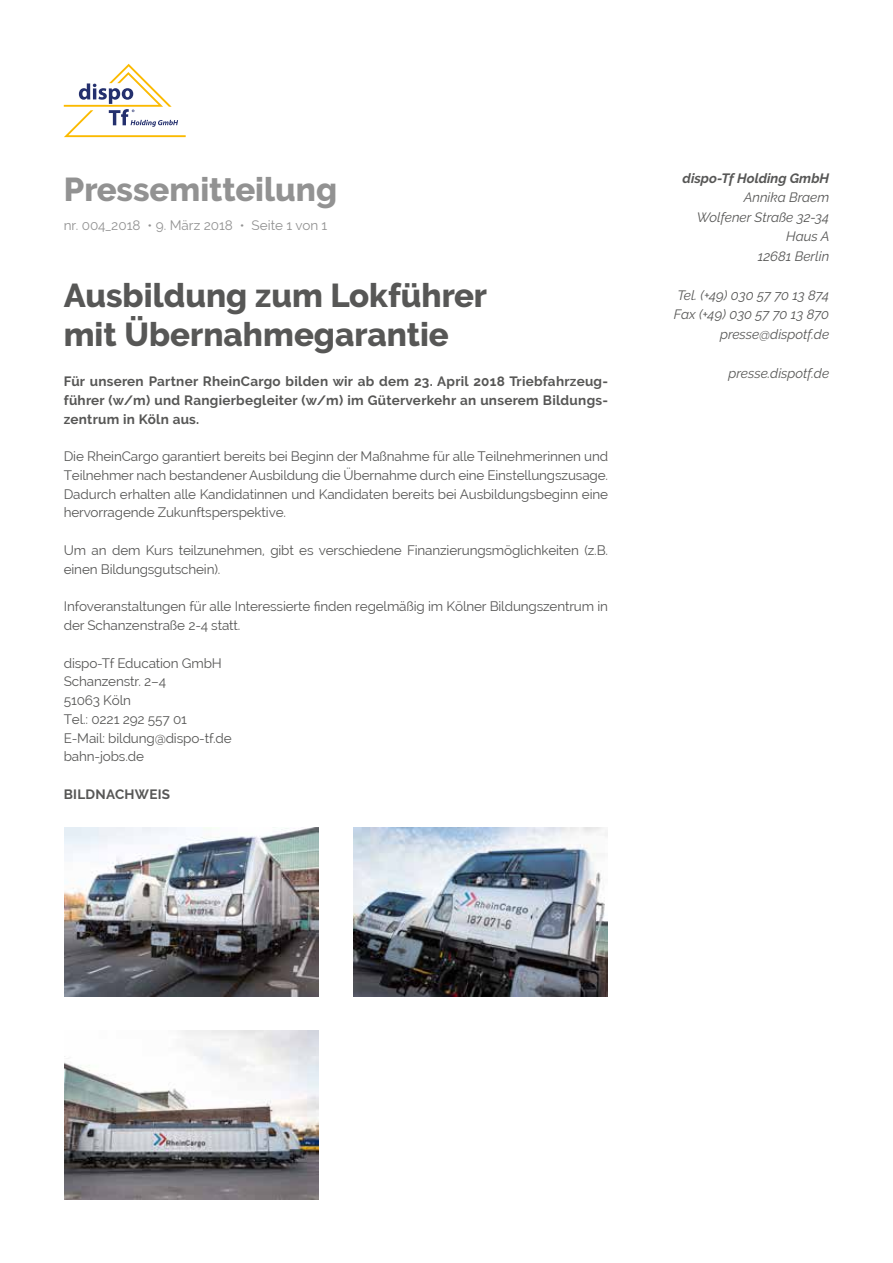
<style>
.page{position:relative;width:893px;height:1263px;background:#fff}
.page>*{position:absolute;margin:0;border:0;box-sizing:border-box;transform-origin:0 0}
.t1{font:800 33px/39px "Raleway";color:#575756}
.t2{font:800 33px "Raleway";color:#929292}
.t3{font:13.5px/18.8px "Raleway";letter-spacing:-.01em;color:#575756}
.t4{font:700 13.5px/18.8px "Raleway";letter-spacing:.02em;color:#575756;text-align:justify}
.t5{font:italic 13.5px/19.5px "Raleway";color:#575756;text-align:right}
.t6{font:13.5px "Raleway";color:#929292}
.t7{font:italic 700 13.5px "Raleway";color:#575756}
</style>
<div class="page">
<svg style="left:64px;top:64px;width:122px;height:73px"></svg>
<img style="left:65px;top:827px;width:253px;height:169px">
<img style="left:354px;top:827px;width:253px;height:169px">
<img style="left:65px;top:1030px;width:253px;height:169px">
<h1 class="t2" style="left:64px;top:171px;width:275px">Pressemitteilung</h1>
<p class="t6" style="left:64px;top:217px;width:265px">nr. 004_2018 • 9. März 2018 • Seite 1 von 1</p>
<h1 class="t1" style="left:64px;top:277px;width:425px">Ausbildung zum Lokführer mit Übernahmegarantie</h1>
<p class="t4" style="left:64px;top:372px;width:546px">Für unseren Partner RheinCargo bilden wir ab dem 23. April 2018 Triebfahrzeug&shy;führer (w/m) und Rangierbegleiter (w/m) im Güterverkehr an unserem Bildungs&shy;zentrum in Köln aus.</p>
<p class="t3" style="left:64px;top:447px;width:546px;text-align:justify">Die RheinCargo garantiert bereits bei Beginn der Maßnahme für alle Teilnehmerinnen und Teilnehmer nach bestandener Ausbildung die Übernahme durch eine Einstellungszusage.<br>Dadurch erhalten alle Kandidatinnen und Kandidaten bereits bei Ausbildungsbeginn eine hervorragende Zukunftsperspektive.</p>
<p class="t3" style="left:64px;top:541px;width:546px">Um an dem Kurs teilzunehmen, gibt es verschiedene Finanzierungsmöglichkeiten (z.B. einen Bildungsgutschein).</p>
<p class="t3" style="left:64px;top:597px;width:546px">Infoveranstaltungen für alle Interessierte finden regelmäßig im Kölner Bildungszentrum in der Schanzenstraße 2-4 statt.</p>
<p class="t3" style="left:64px;top:653px;width:169px">dispo-Tf Education GmbH<br>Schanzenstr. 2–4<br>51063 Köln<br>Tel.: 0221 292 557 01<br>E-Mail: bildung@dispo-tf.de bahn-jobs.de</p>
<p class="t4" style="left:64px;top:785px;width:108px">BILDNACHWEIS</p>
<p class="t7" style="left:683px;top:170px;width:148px">dispo-Tf Holding GmbH</p>
<p class="t5" style="left:697px;top:188px;width:134px">Annika Braem<br>Wolfener Straße 32-34<br>Haus A<br>12681 Berlin</p>
<p class="t5" style="left:674px;top:285px;width:157px">Tel. (+49) 030 57 70 13 874<br>Fax (+49) 030 57 70 13 870 presse@dispotf.de</p>
<p class="t5" style="left:729px;top:363px;width:102px">presse.dispotf.de</p>
</div>
